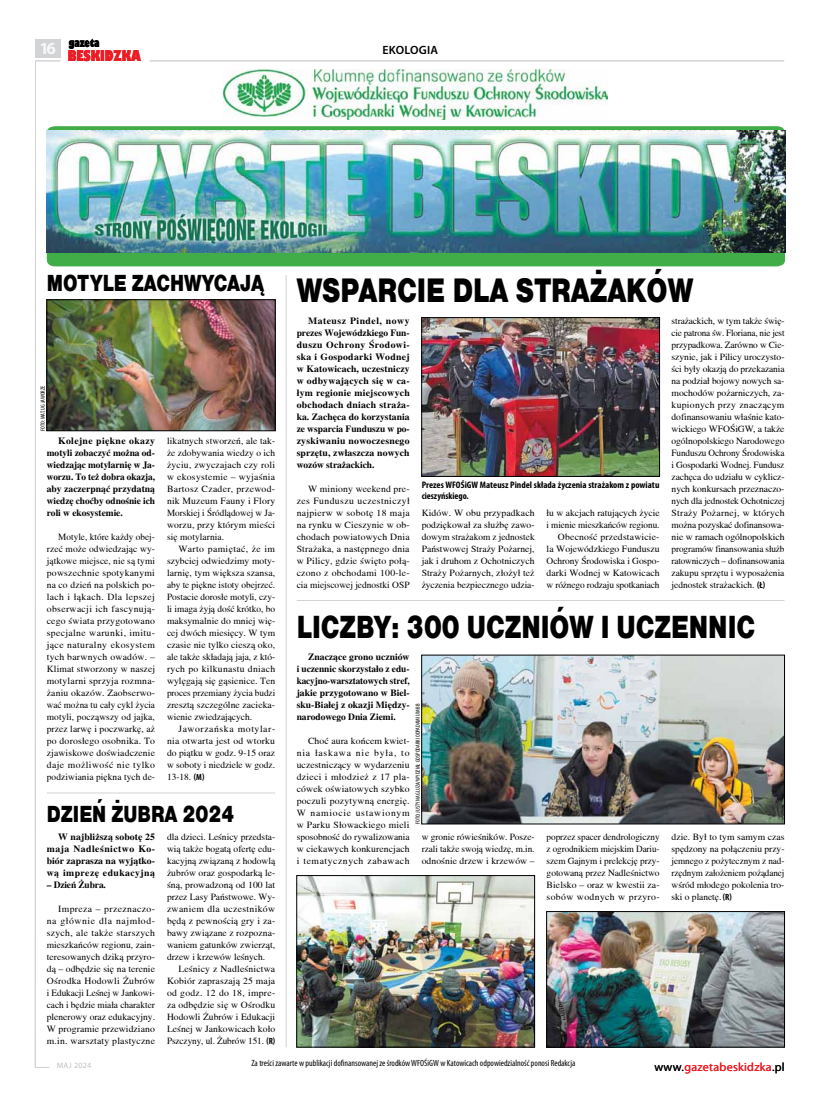
<style>
.page{position:relative;width:820px;height:1106px;background:#fff}
.page>*{position:absolute;margin:0;border:0;box-sizing:border-box;transform-origin:0 0}
.t1{font:900 35px "Nimbus Sans DEE";color:#000;scale:.8 1}
.t2{font:900 33px "Nimbus Sans DEE";color:#000;scale:.8 1}
.t3{font:900 24px "Nimbus Sans DEE";color:#000;scale:.8 1}
.t4{font:800 condensed 14.5px "Gill Sans";color:#ed1b23}
.t5{font:12px "Myriad Pro";letter-spacing:.025em;color:#ed1b23}
.t6{font:600 12px "Myriad Pro";letter-spacing:.02em;color:#000}
.t7{font:800 condensed 11.1px "Gill Sans";color:#000}
.t8{font:700 condensed 9.5px/11.4px "Myriad Pro";letter-spacing:.005em;color:#000}
.t9{font:9.4px/12px "Toronto";letter-spacing:.005em;color:#000;text-align:justify}
.t10{font:700 9.4px/12px "Toronto";color:#000;text-align:justify}
.t11{font:condensed 9px "Myriad Pro";color:#000}
.t12{font:8px "Myriad Pro";letter-spacing:.025em;color:#bcbec0}
.t13{font:condensed 6px "Myriad Pro";letter-spacing:.01em;color:#000}
.s1{font-family:"Myriad Pro";font-weight:700;font-stretch:condensed;font-size:9px}
.s2{color:#000}
</style>
<div class="page">
<div style="left:35px;top:39px;width:25px;height:18px;background:#d1d3d4"></div>
<hr style="left:150px;top:61px;width:633px;height:1px;background:#d1d3d4">
<svg style="left:35px;top:60px;width:26px;height:1007px"></svg>
<svg style="left:47px;top:126px;width:737px;height:140px;background:#49ac55"></svg>
<img style="left:47px;top:131px;width:737px;height:121px">
<img style="left:223px;top:70px;width:384px;height:49px">
<img style="left:49px;top:301px;width:224px;height:128px">
<div style="left:47px;top:299px;width:228px;height:132px;border:1px solid #000"></div>
<hr style="left:47px;top:792px;width:228px;height:1px;background:#d1d3d4">
<img style="left:423px;top:319px;width:234px;height:155px">
<div style="left:421px;top:317px;width:238px;height:159px;border:1px solid #000"></div>
<hr style="left:296px;top:600px;width:488px;height:1px;background:#d1d3d4">
<img style="left:423px;top:657px;width:359px;height:165px">
<div style="left:421px;top:655px;width:363px;height:169px;border:1px solid #000"></div>
<img style="left:298px;top:877px;width:234px;height:168px">
<div style="left:296px;top:875px;width:238px;height:172px;border:1px solid #000"></div>
<img style="left:548px;top:913px;width:234px;height:132px">
<div style="left:546px;top:911px;width:238px;height:136px;border:1px solid #000"></div>
<hr style="left:286px;top:275px;width:1px;height:772px;background:#d1d3d4">
<p class="t7" style="left:69px;top:36px;width:32px">gazeta</p>
<h3 class="t4" style="left:39px;top:47px;width:103px"><sup>16</sup> BESKIDZKA</h3>
<p class="t6" style="left:382px;top:42px;width:57px">EKOLOGIA</p>
<h3 class="t3" style="left:47px;top:269px;width:273px">MOTYLE ZACHWYCAJĄ</h3>
<p class="t13" style="left:39px;top:431px;width:47px;rotate:-90deg">Foto: Mat. UG Jaworze</p>
<p class="t10" style="left:47px;top:435px;width:110px;text-indent:11px">Kolejne piękne okazy motyli zobaczyć można od&shy;wiedzając motylarnię w Ja&shy;worzu. To też dobra okazja, aby zaczerpnąć przydatną wiedzę choćby odnośnie ich roli w ekosystemie.</p>
<p class="t9" style="left:47px;top:531px;width:110px;text-indent:11px">Motyle, które każdy obej&shy;rzeć może odwiedzając wy&shy;jątkowe miejsce, nie są tymi powszechnie spotykanymi na co dzień na polskich po&shy;lach i łąkach. Dla lepszej obserwacji ich fascynują&shy;cego świata przygotowano specjalne warunki, imitu&shy;jące naturalny ekosystem tych barwnych owadów. – Klimat stworzony w naszej motylarni sprzyja rozmna&shy;żaniu okazów. Zaobserwo&shy;wać można tu cały cykl życia motyli, począwszy od jajka, przez larwę i poczwarkę, aż po dorosłego osobnika. To zjawiskowe doświadczenie daje możliwość nie tylko podziwiania piękna tych de-</p>
<p class="t9" style="left:167px;top:435px;width:110px">likatnych stworzeń, ale tak&shy;że zdobywania wiedzy o ich życiu, zwyczajach czy roli w ekosystemie – wyjaśnia Bartosz Czader, przewod&shy;nik Muzeum Fauny i Flory Morskiej i Śródlądowej w Ja&shy;worzu, przy którym mieści się motylarnia.</p>
<p class="t9" style="left:167px;top:543px;width:110px;text-indent:11px">Warto pamiętać, że im szybciej odwiedzimy moty&shy;larnię, tym większa szansa, aby te piękne istoty obejrzeć.<br>Postacie dorosłe motyli, czy&shy;li imaga żyją dość krótko, bo maksymalnie do mniej wię&shy;cej dwóch miesięcy. W tym czasie nie tylko cieszą oko, ale także składają jaja, z któ&shy;rych po kilkunastu dniach wylęgają się gąsienice. Ten proces przemiany życia budzi zresztą szczególne zacieka&shy;wienie zwiedzających.</p>
<p class="t9" style="left:167px;top:723px;width:110px;text-indent:11px">Jaworzańska motylar&shy;nia otwarta jest od wtorku do piątku w godz. 9-15 oraz w soboty i niedziele w godz.<br>13-18. <span class="s1">(M)</span></p>
<h3 class="t3" style="left:47px;top:800px;width:236px">DZIEŃ ŻUBRA 2024</h3>
<p class="t10" style="left:47px;top:831px;width:110px;text-indent:11px">W najbliższą sobotę 25 maja Nadleśnictwo Ko&shy;biór zaprasza na wyjątko&shy;wą imprezę edukacyjną</p>
<p class="t10" style="left:47px;top:879px;width:61px">– Dzień Żubra.</p>
<p class="t9" style="left:47px;top:903px;width:110px;text-indent:11px">Impreza – przeznaczo&shy;na głównie dla najmłod&shy;szych, ale także starszych mieszkańców regionu, zain&shy;teresowanych dziką przyro&shy;dą – odbędzie się na terenie Ośrodka Hodowli Żubrów i Edukacji Leśnej w Jankowi&shy;cach i będzie miała charakter plenerowy oraz edukacyjny.<br>W programie przewidziano m.in. warsztaty plastyczne</p>
<p class="t9" style="left:167px;top:831px;width:110px">dla dzieci. Leśnicy przedsta&shy;wią także bogatą ofertę edu&shy;kacyjną związaną z hodowlą żubrów oraz gospodarką le&shy;śną, prowadzoną od 100 lat przez Lasy Państwowe. Wy&shy;zwaniem dla uczestników będą z pewnością gry i za&shy;bawy związane z rozpozna&shy;waniem gatunków zwierząt, drzew i krzewów leśnych.</p>
<p class="t9" style="left:167px;top:963px;width:110px;text-indent:11px">Leśnicy z Nadleśnictwa Kobiór zapraszają 25 maja od godz. 12 do 18, impre&shy;za odbędzie się w Ośrodku Hodowli Żubrów i Edukacji Leśnej w Jankowicach koło Pszczyny, ul. Żubrów 151. <span class="s1">(R)</span></p>
<h1 class="t1" style="left:296px;top:270px;width:497px">WSPARCIE DLA STRAŻAKÓW</h1>
<p class="t10" style="left:296px;top:315px;width:114px;text-indent:11px">Mateusz Pindel, nowy prezes Wojewódzkiego Fun&shy;duszu Ochrony Środowi&shy;ska i Gospodarki Wodnej w Katowicach, uczestniczy w odbywających się w ca&shy;łym regionie miejscowych obchodach dniach straża&shy;ka. Zachęca do korzystania ze wsparcia Funduszu w po&shy;zyskiwaniu nowoczesnego sprzętu, zwłaszcza nowych wozów strażackich.</p>
<p class="t9" style="left:296px;top:483px;width:114px;text-indent:11px">W miniony weekend pre&shy;zes Funduszu uczestniczył najpierw w sobotę 18 maja na rynku w Cieszynie w ob&shy;chodach powiatowych Dnia Strażaka, a następnego dnia w Pilicy, gdzie święto połą&shy;czono z obchodami 100-le&shy;cia miejscowej jednostki OSP</p>
<p class="t9" style="left:671px;top:315px;width:114px">strażackich, w tym także świę&shy;cie patrona św. Floriana, nie jest przypadkowa. Zarówno w Cie&shy;szynie, jak i Pilicy uroczysto&shy;ści były okazją do przekazania na podział bojowy nowych sa&shy;mochodów pożarniczych, za&shy;kupionych przy znaczącym dofinansowaniu właśnie kato&shy;wickiego WFOŚiGW, a także ogólnopolskiego Narodowego Funduszu Ochrony Środowiska i Gospodarki Wodnej. Fundusz zachęca do udziału w cyklicz&shy;nych konkursach przeznaczo&shy;nych dla jednostek Ochotniczej Straży Pożarnej, w których można pozyskać dofinansowa&shy;nie w ramach ogólnopolskich programów finansowania służb ratowniczych – dofinansowania zakupu sprzętu i wyposażenia jednostek strażackich. <span class="s1">(Ł)</span></p>
<p class="t8" style="left:421px;top:479px;width:239px">Prezes WFOŚiGW Mateusz Pindel składa życzenia strażakom z powiatu cieszyńskiego.</p>
<p class="t9" style="left:421px;top:507px;width:114px">Kidów. W obu przypadkach podziękował za służbę zawo&shy;dowym strażakom z jednostek Państwowej Straży Pożarnej, jak i druhom z Ochotniczych Straży Pożarnych, złożył też życzenia bezpiecznego udzia-</p>
<p class="t9" style="left:546px;top:507px;width:114px;text-align:right">łu w akcjach ratujących życie i mienie mieszkańców regionu.<br>Obecność przedstawicie-<br>la Wojewódzkiego Funduszu<br>Ochrony Środowiska i Gospo&shy;darki Wodnej w Katowicach w różnego rodzaju spotkaniach</p>
<h2 class="t2" style="left:296px;top:608px;width:574px">LICZBY: 300 UCZNIÓW I UCZENNIC</h2>
<p class="t10" style="left:296px;top:651px;width:114px;text-indent:11px">Znaczące grono uczniów i uczennic skorzystało z edu&shy;kacyjno-warsztatowych stref, jakie przygotowano w Biel&shy;sku-Białej z okazji Między&shy;narodowego Dnia Ziemi.</p>
<p class="t9" style="left:296px;top:735px;width:114px;text-indent:11px">Choć aura końcem kwiet&shy;nia łaskawa nie była, to uczestniczący w wydarzeniu dzieci i młodzież z 17 pla&shy;cówek oświatowych szybko poczuli pozytywną energię.<br>W namiocie ustawionym w Parku Słowackiego mieli sposobność do rywalizowania w ciekawych konkurencjach i tematycznych zabawach</p>
<p class="t13" style="left:414px;top:824px;width:122px;rotate:-90deg">Foto: Justyna Gluza/Wydział Gospodarki Odpadami UM BB</p>
<p class="t9" style="left:421px;top:831px;width:114px">w gronie rówieśników. Posze&shy;rzali także swoją wiedzę, m.in. odnośnie drzew i krzewów –</p>
<p class="t9" style="left:546px;top:831px;width:114px">poprzez spacer dendrologiczny z ogrodnikiem miejskim Dariu&shy;szem Gajnym i prelekcję przy&shy;gotowaną przez Nadleśnictwo Bielsko – oraz w kwestii za&shy;sobów wodnych w przyro-</p>
<p class="t9" style="left:671px;top:831px;width:114px">dzie. Był to tym samym czas spędzony na połączeniu przy&shy;jemnego z pożytecznym z nad&shy;rzędnym założeniem pożądanej wśród młodego pokolenia tro&shy;ski o planetę. <span class="s1">(R)</span></p>
<p class="t11" style="left:251px;top:1057px;width:325px">Za treści zawarte w publikacji dofinansowanej ze środków WFOŚiGW w Katowicach odpowiedzialność ponosi Redakcja</p>
<p class="t12" style="left:57px;top:1060px;width:36px">maj 2024</p>
<p class="t5" style="left:654px;top:1059px;width:132px"><span class="s2">www.</span>gazetabeskidzka<span class="s2">.pl</span></p>
</div>
